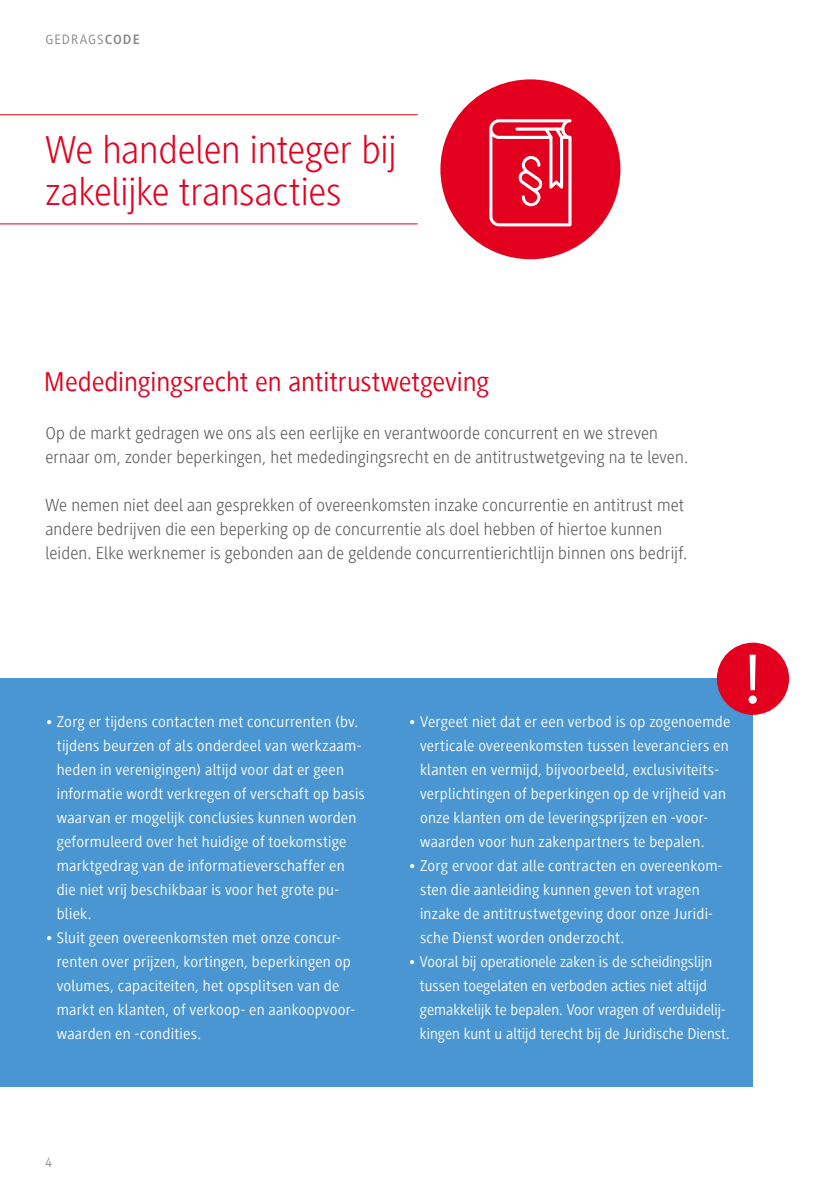
<style>
.page{position:relative;width:840px;height:1191px;background:#fff}
.page>*{position:absolute;margin:0;border:0;box-sizing:border-box;transform-origin:0 0}
.t1{font:300 40px/42px "Generis Sans Com";letter-spacing:-.005em;color:#e3001e}
.t2{font:28px "Generis Sans Com";letter-spacing:-.005em;color:#e3001e}
.t3{font:300 18px/24px "Generis Sans Com";letter-spacing:.01em;color:#565656}
.t4{font:16px/24px "Generis Sans Com";letter-spacing:.015em;color:#fff}
.t5{font:14px "Generis Sans Com";letter-spacing:.07em;color:#878786}
.s1{font-weight:700}
</style>
<div class="page">
<div style="left:0;top:679px;width:752px;height:408px;background:#4996d2"></div>
<div style="left:716px;top:642px;width:72px;height:73px;background:#e3001e;border-radius:50%"></div>
<svg style="left:748px;top:654px;width:8px;height:50px"></svg>
<div style="left:440px;top:79px;width:180px;height:180px;background:#e3001e;border-radius:50%"></div>
<svg style="left:489px;top:119px;width:82px;height:107px"></svg>
<hr style="left:0;top:114px;width:417px;height:1px;background:#e3001e">
<hr style="left:0;top:223px;width:417px;height:1px;background:#e3001e">
<p class="t5" style="left:45px;top:32px;width:96px">GEDRAGS<span class="s1">CODE</span></p>
<h1 class="t1" style="left:45px;top:129px;width:352px">We handelen integer bij zakelijke transacties</h1>
<h2 class="t2" style="left:44px;top:366px;width:446px">Mededingingsrecht en antitrustwetgeving</h2>
<p class="t3" style="left:45px;top:421px;width:644px">Op de markt gedragen we ons als een eerlijke en verantwoorde concurrent en we streven ernaar om, zonder beperkingen, het mededingingsrecht en de antitrustwetgeving na te leven.</p>
<p class="t3" style="left:45px;top:493px;width:643px">We nemen niet deel aan gesprekken of overeenkomsten inzake concurrentie en antitrust met andere bedrijven die een beperking op de concurrentie als doel hebben of hiertoe kunnen leiden. Elke werknemer is gebonden aan de geldende concurrentierichtlijn binnen ons bedrijf.</p>
<p class="t4" style="left:57px;top:709px;width:309px;text-indent:-11px">• Zorg er tijdens contacten met concurrenten (bv. tijdens beurzen of als onderdeel van werkzaam&shy;heden in verenigingen) altijd voor dat er geen informatie wordt verkregen of verschaft op basis waarvan er mogelijk conclusies kunnen worden geformuleerd over het huidige of toekomstige marktgedrag van de informatieverschaffer en die niet vrij beschikbaar is voor het grote pu&shy;bliek.</p>
<p class="t4" style="left:57px;top:925px;width:299px;text-indent:-11px">• Sluit geen overeenkomsten met onze concur&shy;renten over prijzen, kortingen, beperkingen op volumes, capaciteiten, het opsplitsen van de markt en klanten, of verkoop- en aankoopvoor&shy;waarden en -condities.</p>
<p class="t4" style="left:420px;top:709px;width:311px;text-indent:-11px">• Vergeet niet dat er een verbod is op zogenoemde verticale overeenkomsten tussen leveranciers en klanten en vermijd, bijvoorbeeld, exclusiviteits&shy;verplichtingen of beperkingen op de vrijheid van onze klanten om de leveringsprijzen en -voor&shy;waarden voor hun zakenpartners te bepalen.</p>
<p class="t4" style="left:420px;top:853px;width:304px;text-indent:-11px">• Zorg ervoor dat alle contracten en overeenkom&shy;sten die aanleiding kunnen geven tot vragen inzake de antitrustwetgeving door onze Juridi&shy;sche Dienst worden onderzocht.</p>
<p class="t4" style="left:420px;top:949px;width:311px;text-indent:-11px">• Vooral bij operationele zaken is de scheidingslijn tussen toegelaten en verboden acties niet altijd gemakkelijk te bepalen. Voor vragen of verduidelij&shy;kingen kunt u altijd terecht bij de Juridische Dienst.</p>
<p class="t5" style="left:45px;top:1155px;width:8px">4</p>
</div>
